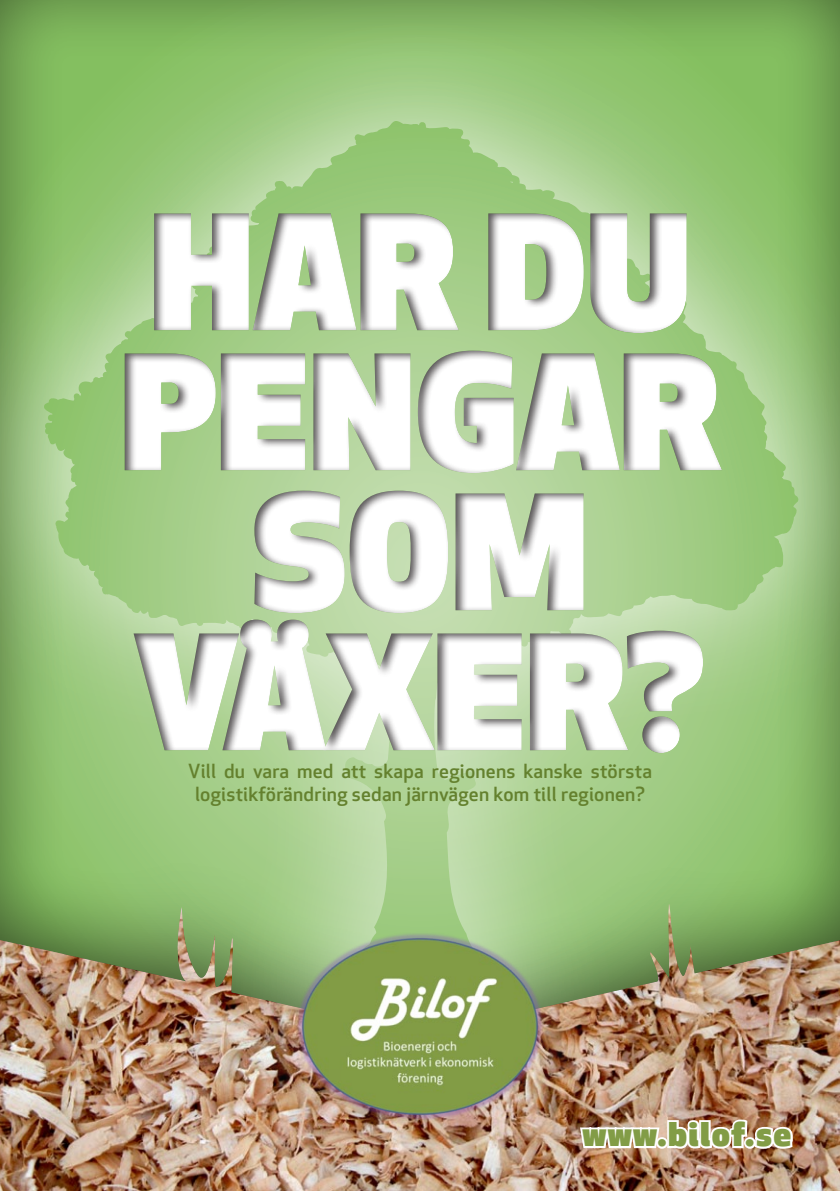
<style>
.page{position:relative;width:840px;height:1191px;background:#fff}
.page>*{position:absolute;margin:0;border:0;box-sizing:border-box;transform-origin:0 0}
.t1{font:900 155.6px/140px "BV Apex New";color:#fff;text-align:center}
._01_3_Rubrik_spalt{font:900 32px "BV Apex New";letter-spacing:.06em;color:#829c46}
._01_3_Rubrik_spalt-2{font:500 19px/22.8px "BV Apex New";letter-spacing:.01em;color:#64812e;text-align:center}
</style>
<div class="page">
<img style="left:0;top:1127px;width:839px;height:64px">
<div style="left:0;top:0;width:839px;height:1127px;background:#fff;opacity:.75"></div>
<svg style="left:128px;top:128px;width:257px;height:40px;background:#9fcc83"></svg>
<img style="left:294px;top:930px;width:251px;height:192px">
<div style="left:0;top:168px;width:839px;height:695px;background:#231f20;opacity:.75"></div>
<img style="left:577px;top:1108px;width:217px;height:72px">
<h1 class="t1" style="left:120px;top:201px;width:601px">HAR DU<br>PENGAR<br>SOM<br>VÄXER?</h1>
<p class="_01_3_Rubrik_spalt-2" style="left:188px;top:759px;width:465px">Vill du vara med att skapa regionens kanske största logistikförändring sedan järnvägen kom till regionen?</p>
<p class="_01_3_Rubrik_spalt" style="left:582px;top:1113px;width:210px">www.bilof.se</p>
</div>
